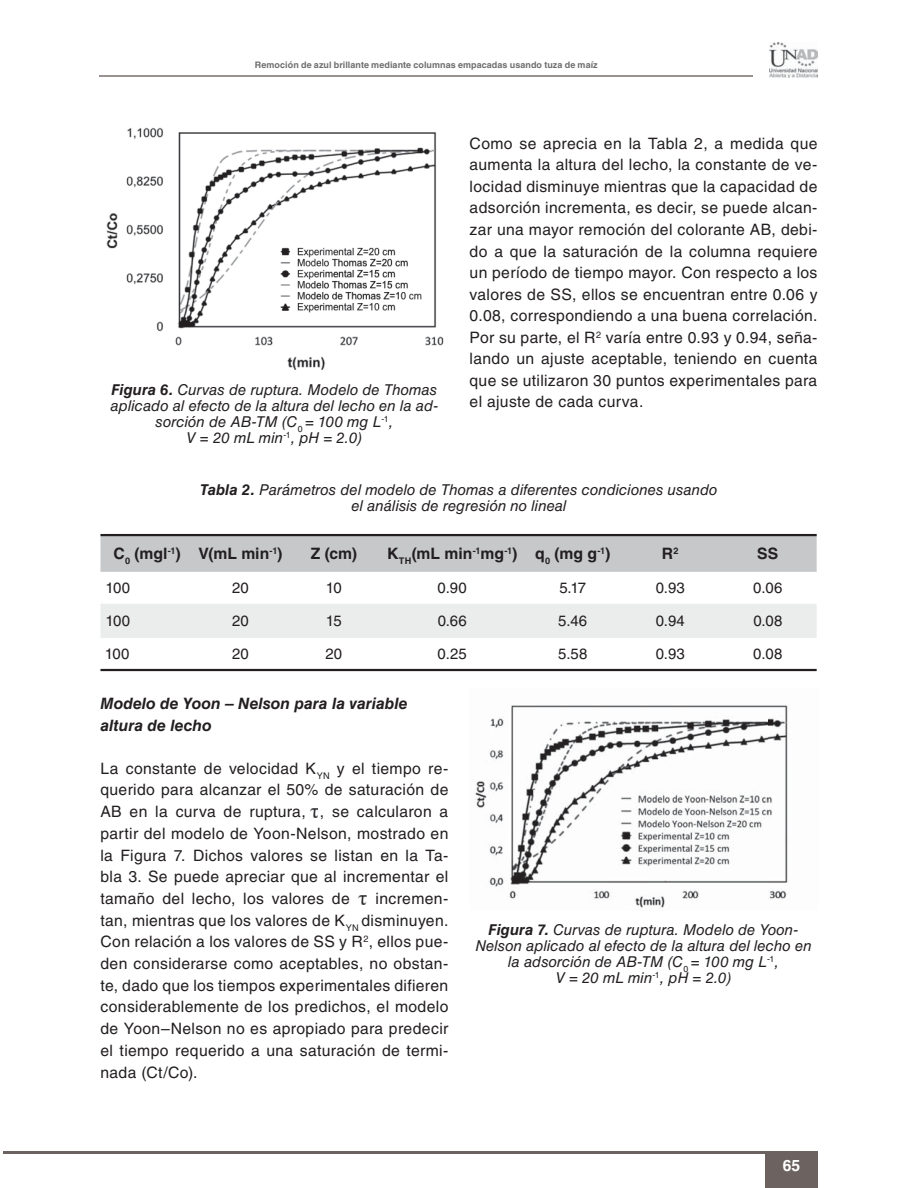
<style>
.page{position:relative;width:918px;height:1188px;background:#fff}
.page>*{position:absolute;margin:0;border:0;box-sizing:border-box;transform-origin:0 0}
.t1{font:15.75px/21.8px "Helvetica LT Std";letter-spacing:.02em;color:#231f20;text-align:justify}
.t2{font:700 15.75px "Helvetica LT Std";color:#231f20}
.t3{font:italic 700 15.75px/21.6px "Helvetica LT Std";color:#231f20}
.t4{font:700 15.75px "Helvetica LT Std";color:#fff}
.t5{font:italic 15px/16.2px "Helvetica LT Std";color:#231f20;text-align:center}
.t6{font:15px "Helvetica LT Std";letter-spacing:.005em;color:#231f20}
.t7{font:700 9px "Helvetica LT Std";letter-spacing:.005em;color:#6d6e70}
.s1{font-weight:700}
</style>
<div class="page">
<hr style="left:100px;top:76px;width:653px;height:1px;background:#999290">
<img style="left:770px;top:42px;width:48px;height:36px">
<img style="left:106px;top:127px;width:338px;height:243px">
<div style="left:100px;top:536px;width:717px;height:36px;background:#c6c8ca"></div>
<svg style="left:100px;top:604px;width:717px;height:65px"></svg>
<hr style="left:100px;top:534px;width:717px;height:2px;background:#231f20">
<hr style="left:100px;top:669px;width:717px;height:2px;background:#231f20">
<svg style="left:310px;top:808px;width:8px;height:10px"></svg>
<svg style="left:359px;top:895px;width:7px;height:10px"></svg>
<img style="left:475px;top:705px;width:313px;height:203px">
<div style="left:765px;top:1152px;width:53px;height:36px;background:#6c6361"></div>
<hr style="left:3px;top:1152px;width:812px;height:2px;background:#6c6361">
<p class="t7" style="left:255px;top:62px;width:344px">Remoción de azul brillante mediante columnas empacadas usando tuza de maíz</p>
<p class="t5" style="left:111px;top:382px;width:329px"><span class="s1">Figura 6.</span> Curvas de ruptura. Modelo de Thomas aplicado al efecto de la altura del lecho en la ad&shy;sorción de AB-TM (C<sub>0</sub> = 100 mg L<sup>-1</sup>,<br>V = 20 mL min<sup>-1</sup>, pH = 2.0)</p>
<p class="t1" style="left:470px;top:134px;width:349px">Como se aprecia en la Tabla 2, a medida que aumenta la altura del lecho, la constante de ve&shy;locidad disminuye mientras que la capacidad de adsorción incrementa, es decir, se puede alcan&shy;zar una mayor remoción del colorante AB, debi&shy;do a que la saturación de la columna requiere un período de tiempo mayor. Con respecto a los valores de SS, ellos se encuentran entre 0.06 y 0.08, correspondiendo a una buena correlación.<br>Por su parte, el R<sup>2</sup> varía entre 0.93 y 0.94, seña&shy;lando un ajuste aceptable, teniendo en cuenta que se utilizaron 30 puntos experimentales para el ajuste de cada curva.</p>
<p class="t5" style="left:200px;top:483px;width:519px;line-height:15.8px"><span class="s1">Tabla 2.</span> Parámetros del modelo de Thomas a diferentes condiciones usando el análisis de regresión no lineal</p>
<p class="t2" style="left:114px;top:548px;width:170px">C<sub>0</sub> (mgl<sup>-1</sup>) V(mL min<sup>-1</sup>)</p>
<p class="t2" style="left:311px;top:548px;width:48px">Z (cm)</p>
<p class="t2" style="left:387px;top:548px;width:225px">K<sub>TH</sub>(mL min<sup>-1</sup>mg<sup>-1</sup>) q<sub>0</sub> (mg g<sup>-1</sup>)</p>
<p class="t2" style="left:662px;top:548px;width:18px">R<sup>2</sup></p>
<p class="t2" style="left:757px;top:548px;width:23px">SS</p>
<p class="t6" style="left:106px;top:582px;width:26px">100</p>
<p class="t6" style="left:232px;top:582px;width:18px">20</p>
<p class="t6" style="left:326px;top:582px;width:17px">10</p>
<p class="t6" style="left:438px;top:582px;width:31px">0.90</p>
<p class="t6" style="left:559px;top:582px;width:28px">5.17</p>
<p class="t6" style="left:656px;top:582px;width:31px">0.93</p>
<p class="t6" style="left:753px;top:582px;width:31px">0.06</p>
<p class="t6" style="left:106px;top:616px;width:26px">100</p>
<p class="t6" style="left:232px;top:616px;width:18px">20</p>
<p class="t6" style="left:326px;top:616px;width:17px">15</p>
<p class="t6" style="left:438px;top:616px;width:31px">0.66</p>
<p class="t6" style="left:558px;top:616px;width:31px">5.46</p>
<p class="t6" style="left:656px;top:616px;width:31px">0.94</p>
<p class="t6" style="left:753px;top:616px;width:31px">0.08</p>
<p class="t6" style="left:105px;top:649px;width:26px">100</p>
<p class="t6" style="left:232px;top:649px;width:18px">20</p>
<p class="t6" style="left:326px;top:649px;width:18px">20</p>
<p class="t6" style="left:438px;top:649px;width:31px">0.25</p>
<p class="t6" style="left:558px;top:649px;width:31px">5.58</p>
<p class="t6" style="left:656px;top:649px;width:31px">0.93</p>
<p class="t6" style="left:753px;top:649px;width:31px">0.08</p>
<p class="t3" style="left:100px;top:695px;width:309px">Modelo de Yoon – Nelson para la variable altura de lecho</p>
<p class="t1" style="left:100px;top:759px;width:349px">La constante de velocidad K<sub>YN</sub> y el tiempo re&shy;querido para alcanzar el 50% de saturación de AB en la curva de ruptura, , se calcularon a partir del modelo de Yoon-Nelson, mostrado en la Figura 7. Dichos valores se listan en la Ta&shy;bla 3. Se puede apreciar que al incrementar el tamaño del lecho, los valores de</p>
<p class="t1" style="left:100px;top:889px;width:349px;text-indent:275px">incremen&shy;tan, mientras que los valores de K<sub>YN</sub> disminuyen.<br>Con relación a los valores de SS y R<sup>2</sup>, ellos pue&shy;den considerarse como aceptables, no obstan&shy;te, dado que los tiempos experimentales difieren considerablemente de los predichos, el modelo de Yoon–Nelson no es apropiado para predecir el tiempo requerido a una saturación de termi&shy;nada (Ct/Co).</p>
<p class="t5" style="left:475px;top:923px;width:338px"><span class="s1">Figura 7.</span> Curvas de ruptura. Modelo de Yoon-Nelson aplicado al efecto de la altura del lecho en la adsorción de AB-TM (C<sub>0</sub> = 100 mg L<sup>-1</sup>,<br>V = 20 mL min<sup>-1</sup>, pH = 2.0)</p>
<p class="t4" style="left:783px;top:1159px;width:19px">65</p>
</div>
